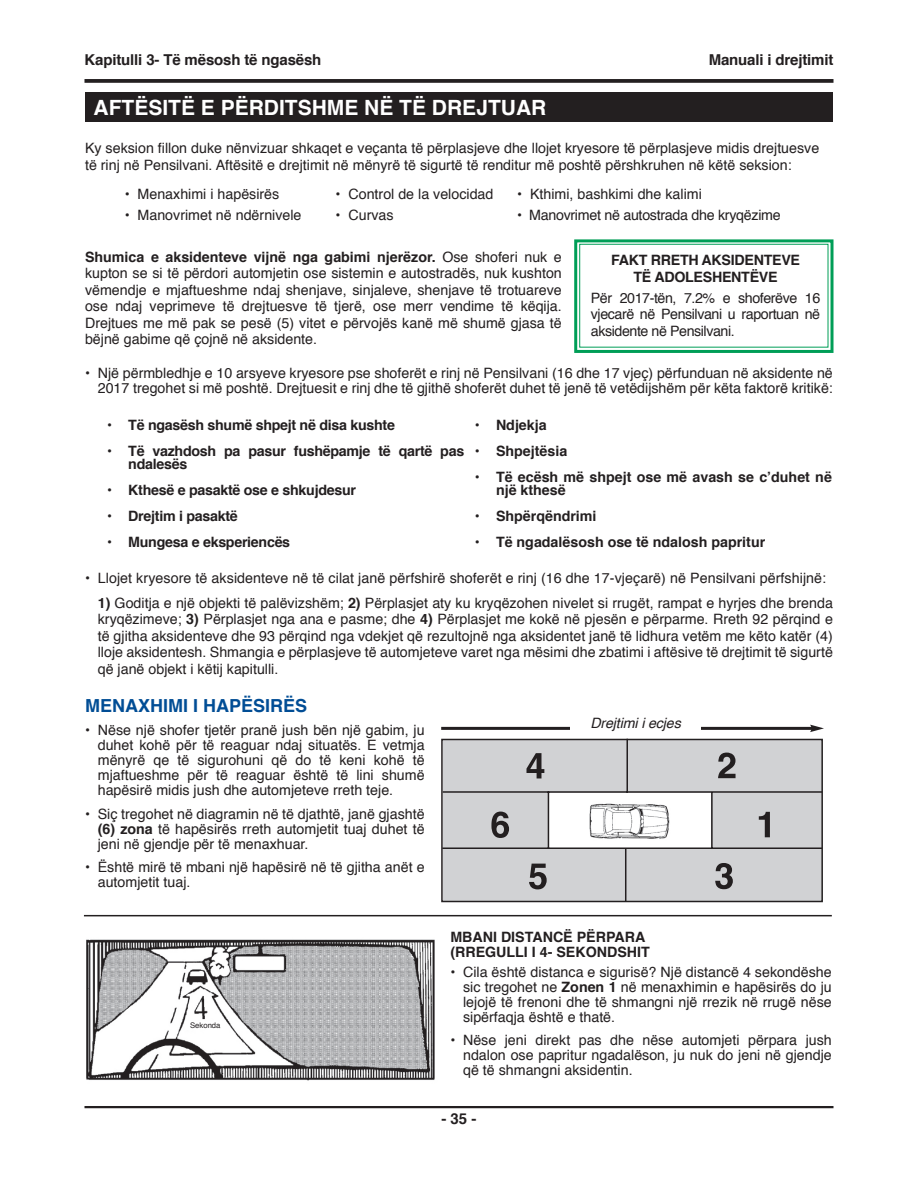
<style>
.page{position:relative;width:918px;height:1188px;background:#fff}
.page>*{position:absolute;margin:0;border:0;box-sizing:border-box;transform-origin:0 0}
.de_muc_white_14{font:700 21px "Helvetica";color:#fff}
.de_muc_blue{font:700 18px "Helvetica";color:#014d95}
.t1{font:700 15px "Helvetica";letter-spacing:-.01em;color:#231f20}
.t2{font:700 15px "Helvetica";color:#231f20}
.body_9_5{font:14.25px/15px "Helvetica";color:#231f20;text-align:justify}
.bold_9_5_2{font:700 14.25px/15px "Helvetica";color:#231f20}
.bold_9_5_2-2{font:700 14.25px/13.5px "Helvetica";letter-spacing:-.02em;color:#231f20}
.body_9_5-2{font:14.25px "Helvetica";letter-spacing:-.02em;color:#231f20}
.body_9_5-3{font:700 14.25px/16.5px "Helvetica";letter-spacing:-.02em;color:#231f20;text-align:center}
.body_9_5-4{font:italic 14.25px "Helvetica";letter-spacing:-.01em;color:#231f20}
.buttlet{font:7.65px "Helvetica";color:#231f20}
.s1{font-weight:700}
</style>
<div class="page">
<hr style="left:84px;top:1106px;width:749px;height:2px;background:#231f20">
<svg style="left:84px;top:79px;width:749px;height:4px;background:#302c2d"></svg>
<div style="left:85px;top:92px;width:748px;height:30px;background:#231f20"></div>
<div style="left:574px;top:239px;width:259px;height:114px;border:3px solid #009e57"></div>
<div style="left:443px;top:740px;width:378px;height:161px;background:#d1d2d4"></div>
<div style="left:441px;top:739px;width:382px;height:163px;border:2px solid #231f20"></div>
<div style="left:548px;top:793px;width:163px;height:56px;background:#fff"></div>
<img style="left:589px;top:803px;width:81px;height:36px">
<hr style="left:443px;top:791px;width:379px;height:2px;background:#231f20">
<hr style="left:442px;top:847px;width:380px;height:2px;background:#231f20">
<hr style="left:626px;top:739px;width:2px;height:53px;background:#231f20">
<hr style="left:548px;top:792px;width:1px;height:56px;background:#231f20">
<hr style="left:711px;top:792px;width:2px;height:57px;background:#231f20">
<svg style="left:718px;top:752px;width:17px;height:26px"></svg>
<svg style="left:526px;top:753px;width:18px;height:25px"></svg>
<svg style="left:529px;top:864px;width:18px;height:25px"></svg>
<svg style="left:759px;top:812px;width:11px;height:25px"></svg>
<svg style="left:491px;top:811px;width:18px;height:27px"></svg>
<hr style="left:441px;top:727px;width:372px;height:3px;background:#231f20">
<svg style="left:810px;top:725px;width:14px;height:7px"></svg>
<svg style="left:715px;top:863px;width:18px;height:26px"></svg>
<hr style="left:625px;top:849px;width:1px;height:52px;background:#231f20">
<div style="left:570px;top:717px;width:131px;height:19px;background:#fff"></div>
<hr style="left:84px;top:915px;width:748px;height:1px;background:#231f20">
<img style="left:86px;top:939px;width:349px;height:142px">
<div style="left:185px;top:1021px;width:41px;height:9px;background:#fff"></div>
<p class="t1" style="left:84px;top:48px;width:238px">Kapitulli 3- Të mësosh të ngasësh</p>
<p class="t1" style="left:709px;top:48px;width:126px">Manuali i drejtimit</p>
<p class="de_muc_white_14" style="left:94px;top:90px;width:454px">AFTËSITË E PËRDITSHME NË TË DREJTUAR</p>
<p class="body_9_5" style="left:85px;top:141px;width:736px;line-height:16.5px">Ky seksion fillon duke nënvizuar shkaqet e veçanta të përplasjeve dhe llojet kryesore të përplasjeve midis drejtuesve të rinj në Pensilvani. Aftësitë e drejtimit në mënyrë të sigurtë të renditur më poshtë përshkruhen në këtë seksion:</p>
<p class="body_9_5" style="left:125px;top:187px;width:156px">• Menaxhimi i hapësirës</p>
<p class="body_9_5" style="left:336px;top:187px;width:159px">• Control de la velocidad</p>
<p class="body_9_5" style="left:517px;top:187px;width:186px">• Kthimi, bashkimi dhe kalimi</p>
<p class="body_9_5" style="left:125px;top:208px;width:178px">• Manovrimet në ndërnivele</p>
<p class="body_9_5" style="left:336px;top:208px;width:60px">• Curvas</p>
<p class="body_9_5-2" style="left:517px;top:204px;width:265px">• Manovrimet në autostrada dhe kryqëzime</p>
<p class="body_9_5" style="left:85px;top:249px;width:478px;line-height:16.5px"><span class="s1">Shumica e aksidenteve vijnë nga gabimi njerëzor.</span> Ose shoferi nuk e kupton se si të përdori automjetin ose sistemin e autostradës, nuk kushton vëmendje e mjaftueshme ndaj shenjave, sinjaleve, shenjave të trotuareve ose ndaj veprimeve të drejtuesve të tjerë, ose merr vendime të këqija.<br>Drejtues me më pak se pesë (5) vitet e përvojës kanë më shumë gjasa të bëjnë gabime që çojnë në aksidente.</p>
<p class="body_9_5" style="left:85px;top:366px;width:749px;text-align:right">• Një përmbledhje e 10 arsyeve kryesore pse shoferët e rinj në Pensilvani (16 dhe 17 vjeç) përfunduan në aksidente në<br>2017 tregohet si më poshtë. Drejtuesit e rinj dhe të gjithë shoferët duhet të jenë të vetëdijshëm për këta faktorë kritikë:</p>
<p class="body_9_5-3" style="left:611px;top:252px;width:191px">FAKT RRETH AKSIDENTEVE<br>TË ADOLESHENTËVE</p>
<p class="body_9_5" style="left:591px;top:290px;width:231px;line-height:16.5px">Për 2017-tën, 7.2% e shoferëve 16 vjecarë në Pensilvani u raportuan në aksidente në Pensilvani.</p>
<p class="bold_9_5_2-2" style="left:107px;top:418px;width:289px">• Të ngasësh shumë shpejt në disa kushte</p>
<p class="bold_9_5_2-2" style="left:128px;top:444px;width:337px;text-indent:-21px">• Të vazhdosh pa pasur fushëpamje të qartë pas ndalesës</p>
<p class="bold_9_5_2-2" style="left:107px;top:484px;width:250px">• Kthesë e pasaktë ose e shkujdesur</p>
<p class="bold_9_5_2-2" style="left:107px;top:509px;width:132px">• Drejtim i pasaktë</p>
<p class="bold_9_5_2-2" style="left:107px;top:535px;width:185px">• Mungesa e eksperiencës</p>
<p class="bold_9_5_2" style="left:475px;top:418px;width:73px">• Ndjekja</p>
<p class="bold_9_5_2" style="left:475px;top:444px;width:94px">• Shpejtësia</p>
<p class="bold_9_5_2" style="left:496px;top:470px;width:337px;line-height:13.5px;text-indent:-21px">• Të ecësh më shpejt ose më avash se c’duhet në një kthesë</p>
<p class="bold_9_5_2" style="left:475px;top:509px;width:123px">• Shpërqëndrimi</p>
<p class="bold_9_5_2" style="left:475px;top:535px;width:292px">• Të ngadalësosh ose të ndalosh papritur</p>
<p class="body_9_5" style="left:85px;top:571px;width:743px">• Llojet kryesore të aksidenteve në të cilat janë përfshirë shoferët e rinj (16 dhe 17-vjeçarë) në Pensilvani përfshijnë:</p>
<p class="body_9_5" style="left:98px;top:595px;width:737px;line-height:16.5px"><span class="s1">1)</span> Goditja e një objekti të palëvizshëm; <span class="s1">2)</span> Përplasjet aty ku kryqëzohen nivelet si rrugët, rampat e hyrjes dhe brenda kryqëzimeve; <span class="s1">3)</span> Përplasjet nga ana e pasme; dhe <span class="s1">4)</span> Përplasjet me kokë në pjesën e përparme. Rreth 92 përqind e të gjitha aksidenteve dhe 93 përqind nga vdekjet që rezultojnë nga aksidentet janë të lidhura vetëm me këto katër (4) lloje aksidentesh. Shmangia e përplasjeve të automjeteve varet nga mësimi dhe zbatimi i aftësive të drejtimit të sigurtë që janë objekt i këtij kapitulli.</p>
<p class="de_muc_blue" style="left:85px;top:691px;width:224px">MENAXHIMI I HAPËSIRËS</p>
<p class="body_9_5" style="left:98px;top:723px;width:328px;text-indent:-13px">• Nëse një shofer tjetër pranë jush bën një gabim, ju duhet kohë për të reaguar ndaj situatës. E vetmja mënyrë qe të sigurohuni që do të keni kohë të mjaftueshme për të reaguar është të lini shumë hapësirë midis jush dhe automjeteve rreth teje.</p>
<p class="body_9_5" style="left:98px;top:807px;width:328px;text-indent:-13px">• Siç tregohet në diagramin në të djathtë, janë gjashtë <span class="s1">(6) zona</span> të hapësirës rreth automjetit tuaj duhet të jeni në gjendje për të menaxhuar.</p>
<p class="body_9_5" style="left:98px;top:860px;width:328px;text-indent:-13px">• Është mirë të mbani një hapësirë në të gjitha anët e automjetit tuaj.</p>
<p class="bold_9_5_2" style="left:450px;top:930px;width:201px">MBANI DISTANCË PËRPARA (RREGULLI I 4- SEKONDSHIT</p>
<p class="body_9_5-4" style="left:590px;top:711px;width:92px">Drejtimi i ecjes</p>
<p class="buttlet" style="left:190px;top:1020px;width:32px">Sekonda</p>
<p class="body_9_5" style="left:463px;top:964px;width:370px;text-indent:-13px">• Cila është distanca e sigurisë? Një distancë 4 sekondëshe sic tregohet ne <span class="s1">Zonen 1</span> në menaxhimin e hapësirës do ju lejojë të frenoni dhe të shmangni një rrezik në rrugë nëse sipërfaqja është e thatë.</p>
<p class="body_9_5" style="left:463px;top:1033px;width:370px;text-indent:-13px">• Nëse jeni direkt pas dhe nëse automjeti përpara jush ndalon ose papritur ngadalëson, ju nuk do jeni në gjendje që të shmangni aksidentin.</p>
<p class="t2" style="left:441px;top:1106px;width:37px">- 35 -</p>
</div>
